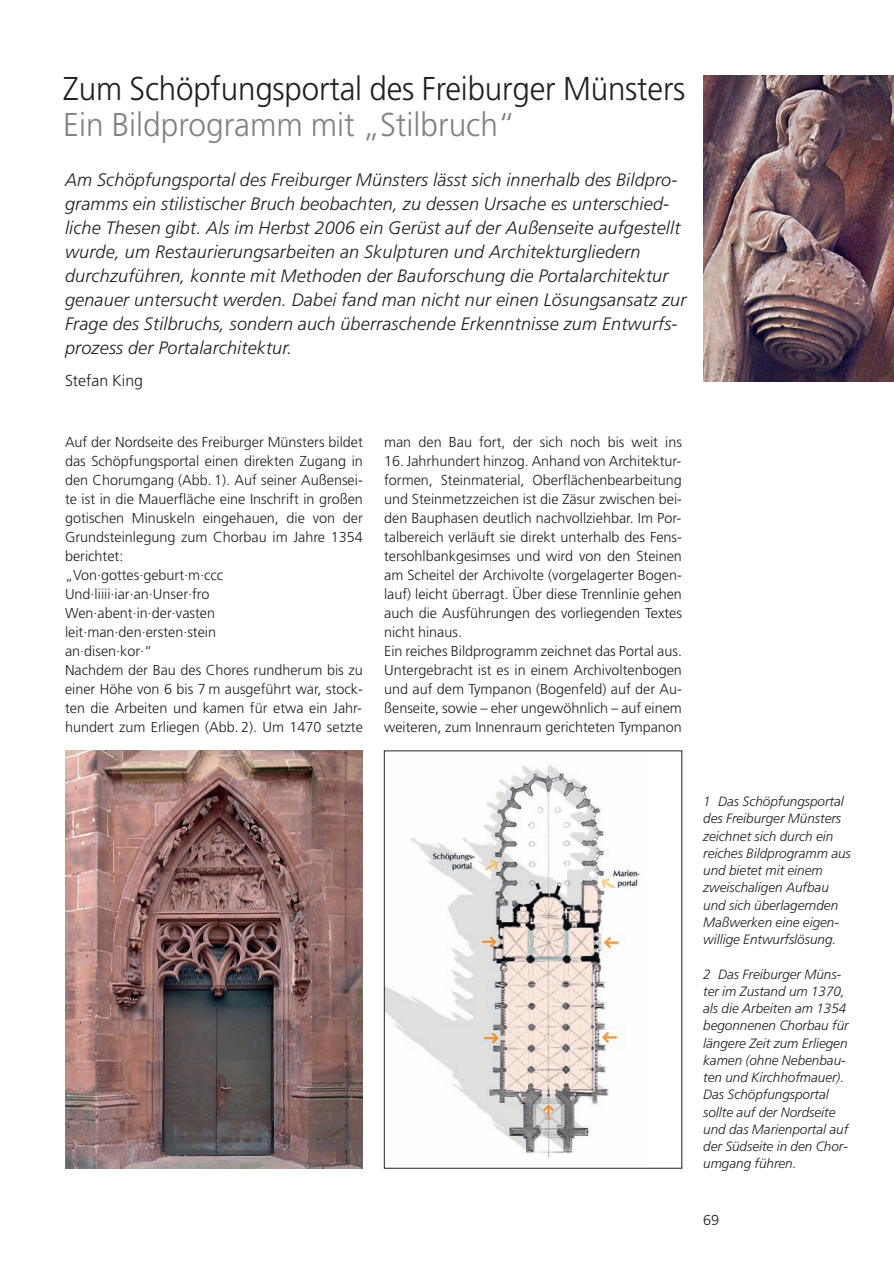
<style>
.page{position:relative;width:894px;height:1264px;background:#fff}
.page>*{position:absolute;margin:0;border:0;box-sizing:border-box;transform-origin:0 0}
.t1{font:300 33px/36px "Frutiger";letter-spacing:-.005em;color:#231f20;scale:.95 1}
.t2{font:italic 300 18px/24px "Frutiger";letter-spacing:.01em;color:#231f20}
.t3{font:300 15.9px "Frutiger";color:#231f20}
.t4{font:300 14.4px/19px "Frutiger";color:#231f20}
.t5{font:italic 300 13.5px/17.2px "Frutiger";color:#231f20}
.s1{color:#808285}
</style>
<div class="page">
<img style="left:703px;top:76px;width:190px;height:306px">
<img style="left:65px;top:751px;width:297px;height:417px">
<img style="left:386px;top:765px;width:256px;height:394px">
<p class="t1" style="left:63px;top:73px;width:656px">Zum Schöpfungsportal des Freiburger Münsters<br><span class="s1">Ein Bildprogramm mit „Stilbruch“</span></p>
<p class="t2" style="left:65px;top:169px;width:622px">Am Schöpfungsportal des Freiburger Münsters lässt sich innerhalb des Bildpro&shy;gramms ein stilistischer Bruch beobachten, zu dessen Ursache es unterschied - liche Thesen gibt. Als im Herbst 2006 ein Gerüst auf der Außenseite aufgestellt wurde, um Restaurierungsarbeiten an Skulpturen und Architekturgliedern durchzuführen, konnte mit Methoden der Bauforschung die Portalarchitektur genauer untersucht werden. Dabei fand man nicht nur einen Lösungsansatz zur Frage des Stilbruchs, sondern auch überraschende Erkenntnisse zum Entwurfs&shy;prozess der Portalarchitektur.</p>
<p class="t3" style="left:65px;top:374px;width:80px">Stefan King</p>
<p class="t4" style="left:65px;top:434px;width:299px">Auf der Nordseite des Freiburger Münsters bildet das Schöpfungsportal einen direkten Zugang in den Chorumgang (Abb. 1). Auf seiner Außensei - te ist in die Mauerfläche eine Inschrift in großen gotischen Minuskeln eingehauen, die von der Grundsteinlegung zum Chorbau im Jahre 1354 berichtet:<br>„Von·gottes·geburt·m·ccc Und·liiii·iar·an·Unser·fro Wen·abent·in·der·vasten leit·man·den·ersten·stein<br>an·disen·kor·“<br>Nachdem der Bau des Chores rundherum bis zu einer Höhe von 6 bis 7 m ausgeführt war, stock&shy;ten die Arbeiten und kamen für etwa ein Jahr&shy;hundert zum Erliegen (Abb. 2). Um 1470 setzte</p>
<p class="t4" style="left:384px;top:433px;width:299px">man den Bau fort, der sich noch bis weit ins</p>
<p class="t4" style="left:384px;top:452px;width:299px">16. Jahrhundert hinzog. Anhand von Architektur&shy;formen, Steinmaterial, Oberflächenbearbeitung und Steinmetzzeichen ist die Zäsur zwischen bei&shy;den Bauphasen deutlich nachvollziehbar. Im Por&shy;talbereich verläuft sie direkt unterhalb des Fens&shy;tersohlbankgesimses und wird von den Steinen am Scheitel der Archivolte (vorgelagerter Bogen&shy;lauf) leicht überragt. Über diese Trennlinie gehen auch die Ausführungen des vorliegenden Textes nicht hinaus.<br>Ein reiches Bildprogramm zeichnet das Portal aus.<br>Untergebracht ist es in einem Archivoltenbogen und auf dem Tympanon (Bogenfeld) auf der Au&shy;ßenseite, sowie – eher ungewöhnlich – auf einem weiteren, zum Innenraum gerichteten Tympanon</p>
<p class="t5" style="left:703px;top:794px;width:149px">1 Das Schöpfungsportal des Freiburger Münsters zeichnet sich durch ein reiches Bildprogramm aus und bietet mit einem zweischaligen Aufbau und sich überlagernden<br>Maßwerken eine eigen&shy;willige Entwurfslösung.</p>
<p class="t5" style="left:703px;top:966px;width:147px">2 Das Freiburger Müns&shy;ter im Zustand um 1370, als die Arbeiten am 1354 begonnenen Chorbau für längere Zeit zum Erliegen kamen (ohne Nebenbau&shy;ten und Kirchhofmauer).<br>Das Schöpfungsportal sollte auf der Nordseite und das Marienportal auf der Südseite in den Chor - umgang führen.</p>
<p class="t4" style="left:703px;top:1212px;width:17px">69</p>
</div>
